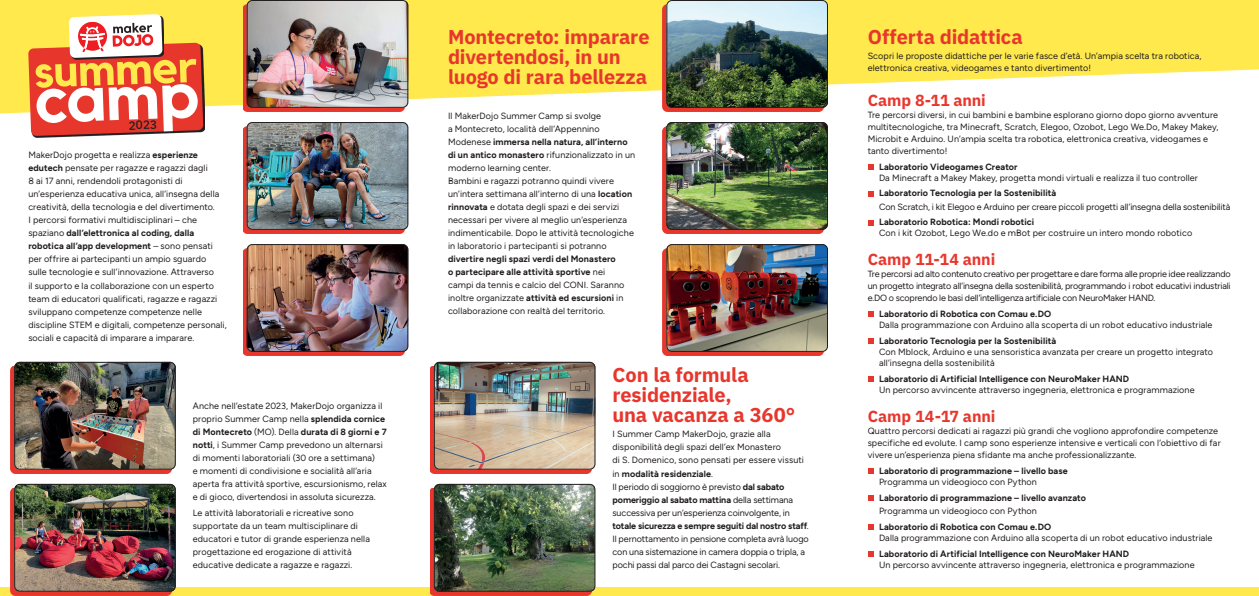
<style>
.page{position:relative;width:1259px;height:596px;background:#fff}
.page>*{position:absolute;margin:0;border:0;box-sizing:border-box;transform-origin:0 0}
.t1{font:700 20px/20px "IBM Plex Sans";letter-spacing:-.01em;color:#e7372d}
.t2{font:700 16px "IBM Plex Sans";letter-spacing:-.005em;color:#e7372d}
.t3{font:500 12px "IBM Plex Sans";color:#231f20}
.t4{font:9px/13px "Figtree";letter-spacing:.01em;color:#231f20}
.t5{font:9px/13px "Figtree";letter-spacing:-.01em;color:#231f20}
.t6{font:700 9px/11px "Figtree";letter-spacing:.01em;color:#231f20}
.s1{font-weight:700}
.s2{font-weight:400}
</style>
<div class="page">
<svg style="left:0;top:0;width:1259px;height:113px;fill:#ffe94d"></svg>
<div style="left:0;top:587px;width:1259px;height:8px;background:#ffe94d"></div>
<div style="left:662px;top:4px;width:162px;height:108px;background:#e7372d"></div>
<img style="left:666px;top:0;width:162px;height:108px">
<div style="left:666px;top:0;width:162px;height:108px;border:1px solid #231f20;border-radius:5px"></div>
<div style="left:243px;top:4px;width:161px;height:108px;background:#e7372d"></div>
<img style="left:247px;top:0;width:161px;height:108px">
<div style="left:247px;top:0;width:161px;height:108px;border:1px solid #231f20;border-radius:5px"></div>
<div style="left:243px;top:248px;width:161px;height:108px;background:linear-gradient(to right,#e7372d,#e7372d)"></div>
<img style="left:247px;top:244px;width:161px;height:107px">
<div style="left:247px;top:244px;width:161px;height:107px;border:1px solid #231f20;border-radius:5px"></div>
<div style="left:662px;top:126px;width:162px;height:108px;background:#e7372d"></div>
<img style="left:668px;top:122px;width:160px;height:108px">
<div style="left:666px;top:122px;width:162px;height:108px;border:1px solid #231f20;border-radius:5px"></div>
<div style="left:243px;top:126px;width:161px;height:108px;background:#e7372d"></div>
<img style="left:247px;top:122px;width:161px;height:108px">
<div style="left:247px;top:122px;width:161px;height:108px;border:1px solid #231f20;border-radius:5px"></div>
<svg style="left:10px;top:366px;width:162px;height:107px"></svg>
<img style="left:14px;top:363px;width:162px;height:106px">
<div style="left:14px;top:361px;width:162px;height:108px;border:1px solid #231f20;border-radius:5px"></div>
<div style="left:662px;top:248px;width:162px;height:108px;background:linear-gradient(to right,#e7352b,#e73a31)"></div>
<img style="left:666px;top:244px;width:162px;height:107px">
<div style="left:666px;top:244px;width:162px;height:107px;border:1px solid #231f20;border-radius:5px"></div>
<svg style="left:10px;top:488px;width:162px;height:107px"></svg>
<img style="left:14px;top:485px;width:162px;height:106px">
<div style="left:14px;top:483px;width:162px;height:108px;border:1px solid #231f20;border-radius:5px"></div>
<svg style="left:430px;top:488px;width:161px;height:107px"></svg>
<img style="left:434px;top:485px;width:161px;height:106px">
<div style="left:434px;top:483px;width:161px;height:108px;border:1px solid #231f20;border-radius:5px"></div>
<svg style="left:430px;top:366px;width:161px;height:107px"></svg>
<img style="left:434px;top:363px;width:161px;height:106px">
<div style="left:434px;top:361px;width:161px;height:108px;border:1px solid #231f20;border-radius:5px"></div>
<svg style="left:33px;top:44px;width:172px;height:93px"></svg>
<svg style="left:28px;top:14px;width:175px;height:122px"></svg>
<svg style="left:868px;top:164px;width:5px;height:5px"></svg>
<svg style="left:868px;top:191px;width:5px;height:5px"></svg>
<svg style="left:868px;top:220px;width:5px;height:5px"></svg>
<svg style="left:868px;top:311px;width:5px;height:6px"></svg>
<svg style="left:868px;top:338px;width:5px;height:6px"></svg>
<svg style="left:868px;top:376px;width:5px;height:6px"></svg>
<svg style="left:868px;top:468px;width:5px;height:5px"></svg>
<svg style="left:868px;top:495px;width:5px;height:5px"></svg>
<svg style="left:868px;top:524px;width:5px;height:5px"></svg>
<svg style="left:868px;top:551px;width:5px;height:5px"></svg>
<p class="t3" style="left:128px;top:116px;width:30px;rotate:-2deg">2023</p>
<p class="t4" style="left:28px;top:149px;width:192px">MakerDojo progetta e realizza <span class="s1">esperienze edutech</span> pensate per ragazze e ragazzi dagli<br>8 ai 17 anni, rendendoli protagonisti di un’esperienza educativa unica, all’insegna della creatività, della tecnologia e del divertimento.</p>
<p class="t4" style="left:28px;top:214px;width:200px">I percorsi formativi multidisciplinari – che spaziano <span class="s1">dall’elettronica al coding, dalla robotica all’app development</span> – sono pensati per offrire ai partecipanti un ampio sguardo sulle tecnologie e sull’innovazione. Attraverso<br>il supporto e la collaborazione con un esperto team di educatori qualificati, ragazze e ragazzi sviluppano competenze competenze nelle discipline STEM e digitali, competenze personali, sociali e capacità di imparare a imparare.</p>
<p class="t4" style="left:193px;top:398px;width:196px">Anche nell’estate 2023, MakerDojo organizza il proprio Summer Camp nella <span class="s1">splendida cornice di Montecreto</span> (MO). Della <span class="s1">durata di 8 giorni e 7 notti</span>, i Summer Camp prevedono un alternarsi di momenti laboratoriali (30 ore a settimana)<br>e momenti di condivisione e socialità all’aria aperta fra attività sportive, escursionismo, relax e di gioco, divertendosi in assoluta sicurezza.</p>
<p class="t4" style="left:193px;top:505px;width:179px">Le attività laboratoriali e ricreative sono supportate da un team multisciplinare di educatori e tutor di grande esperienza nella progettazione ed erogazione di attività educative dedicate a ragazze e ragazzi.</p>
<p class="t1" style="left:448px;top:25px;width:203px">Montecreto: imparare divertendosi, in un luogo di rara bellezza</p>
<p class="t4" style="left:448px;top:109px;width:189px">Il MakerDojo Summer Camp si svolge<br>a Montecreto, località dell’Appennino Modenese <span class="s1">immersa nella natura, all’interno di un antico monastero</span> rifunzionalizzato in un moderno learning center.</p>
<p class="t4" style="left:448px;top:174px;width:187px">Bambini e ragazzi potranno quindi vivere un’intera settimana all’interno di una <span class="s1">location rinnovata</span> e dotata degli spazi e dei servizi necessari per vivere al meglio un’esperienza indimenticabile. Dopo le attività tecnologiche in laboratorio i partecipanti si potranno <span class="s1">divertire negli spazi verdi del Monastero<br>o partecipare alle attività sportive</span> nei<br>campi da tennis e calcio del CONI. Saranno inoltre organizzate <span class="s1">attività ed escursioni</span> in collaborazione con realtà del territorio.</p>
<p class="t1" style="left:612px;top:362px;width:184px">Con la formula residenziale,<br>una vacanza a 360°</p>
<p class="t4" style="left:612px;top:427px;width:193px">I Summer Camp MakerDojo, grazie alla disponibilità degli spazi dell’ex Monastero<br>di S. Domenico, sono pensati per essere vissuti in <span class="s1">modalità residenziale</span>.</p>
<p class="t5" style="left:612px;top:479px;width:198px">Il periodo di soggiorno è previsto <span class="s1">dal sabato pomeriggio al sabato mattina</span> della settimana successiva per un’esperienza coinvolgente, in <span class="s1">totale sicurezza e sempre seguiti dal nostro staff</span>.</p>
<p class="t5" style="left:612px;top:531px;width:198px">Il pernottamento in pensione completa avrà luogo con una sistemazione in camera doppia o tripla, a pochi passi dal parco dei Castagni secolari.</p>
<p class="t1" style="left:867px;top:25px;width:157px">Offerta didattica</p>
<p class="t4" style="left:867px;top:50px;width:335px;line-height:12px">Scopri le proposte didattiche per le varie fasce d’età. Un’ampia scelta tra robotica, elettronica creativa, videogames e tanto divertimento!</p>
<p class="t2" style="left:867px;top:87px;width:120px">Camp 8-11 anni</p>
<p class="t4" style="left:867px;top:108px;width:352px;line-height:12px">Tre percorsi diversi, in cui bambini e bambine esplorano giorno dopo giorno avventure multitecnologiche, tra Minecraft, Scratch, Elegoo, Ozobot, Lego We.Do, Makey Makey, Microbit e Arduino. Un’ampia scelta tra robotica, elettronica creativa, videogames e tanto divertimento!</p>
<p class="t4" style="left:879px;top:161px;width:320px;line-height:11px"><span class="s1">Laboratorio Videogames Creator<br></span>Da Minecraft a Makey Makey, progetta mondi virtuali e realizza il tuo controller</p>
<p class="t5" style="left:879px;top:187px;width:353px"><span class="s1">Laboratorio Tecnologia per la Sostenibilità<br></span>Con Scratch, i kit Elegoo e Arduino per creare piccoli progetti all’insegna della sostenibilità</p>
<p class="t4" style="left:879px;top:216px;width:315px;line-height:11px"><span class="s1">Laboratorio Robotica: Mondi robotici<br></span>Con i kit Ozobot, Lego We.do e mBot per costruire un intero mondo robotico</p>
<p class="t2" style="left:867px;top:247px;width:129px">Camp 11-14 anni</p>
<p class="t4" style="left:867px;top:268px;width:364px;line-height:12px;text-align:justify">Tre percorsi ad alto contenuto creativo per progettare e dare forma alle proprie idee realizzando un progetto integrato all’insegna della sostenibilità, programmando i robot educativi industriali e.DO o scoprendo le basi dell’intelligenza artificiale con NeuroMaker HAND.</p>
<p class="t4" style="left:879px;top:308px;width:335px;line-height:11px"><span class="s1">Laboratorio di Robotica con Comau e.DO<br></span>Dalla programmazione con Arduino alla scoperta di un robot educativo industriale</p>
<p class="t4" style="left:879px;top:335px;width:335px;line-height:11px"><span class="s1">Laboratorio Tecnologia per la Sostenibilità<br></span>Con Mblock, Arduino e una sensoristica avanzata per creare un progetto integrato all’insegna della sostenibilità</p>
<p class="t4" style="left:879px;top:373px;width:317px;line-height:11px"><span class="s1">Laboratorio di Artificial Intelligence con NeuroMaker HAND<br></span>Un percorso avvincente attraverso ingegneria, elettronica e programmazione</p>
<p class="t2" style="left:867px;top:403px;width:129px">Camp 14-17 anni</p>
<p class="t4" style="left:867px;top:424px;width:354px;line-height:12px">Quattro percorsi dedicati ai ragazzi più grandi che vogliono approfondire competenze specifiche ed evolute. I camp sono esperienze intensive e verticali con l’obiettivo di far vivere un’esperienza piena sfidante ma anche professionalizzante.</p>
<p class="t6" style="left:879px;top:465px;width:190px">Laboratorio di programmazione – livello base<br><span class="s2">Programma un videogioco con Python</span></p>
<p class="t6" style="left:879px;top:491px;width:208px;line-height:13px">Laboratorio di programmazione – livello avanzato<br><span class="s2">Programma un videogioco con Python</span></p>
<p class="t4" style="left:879px;top:520px;width:335px;line-height:11px"><span class="s1">Laboratorio di Robotica con Comau e.DO<br></span>Dalla programmazione con Arduino alla scoperta di un robot educativo industriale</p>
<p class="t4" style="left:879px;top:547px;width:317px;line-height:11px"><span class="s1">Laboratorio di Artificial Intelligence con NeuroMaker HAND<br></span>Un percorso avvincente attraverso ingegneria, elettronica e programmazione</p>
</div>
